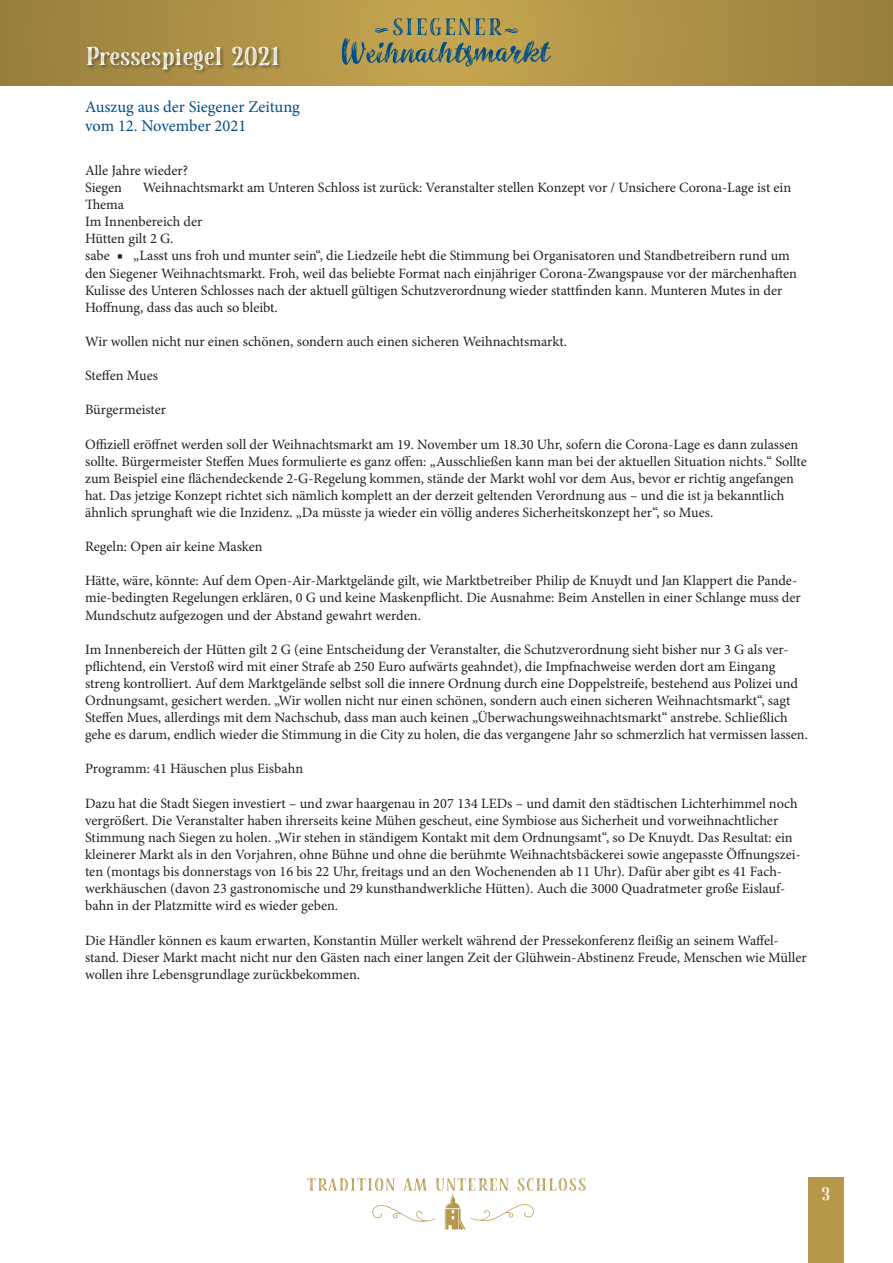
<style>
.page{position:relative;width:893px;height:1263px;background:#fff}
.page>*{position:absolute;margin:0;border:0;box-sizing:border-box;transform-origin:0 0}
.t1{font:25.8px "LP Serif Inline";color:#fff}
.t2{font:18px "LP Serif Inline";color:#fff}
.t3{font:16.5px/19.8px "Minion Pro";color:#004f87}
.t4{font:14.25px/17.1px "Minion Pro";color:#231f20}
</style>
<div class="page">
<svg style="left:0;top:0;width:893px;height:85px;background:#ac8f45"></svg>
<div style="left:808px;top:1178px;width:36px;height:85px;background:#b7984a"></div>
<div style="left:86px;top:46px;width:197px;height:29px;background:#231f20;opacity:.5"></div>
<svg style="left:307px;top:1178px;width:279px;height:51px"></svg>
<svg style="left:342px;top:18px;width:209px;height:49px;background:#999059"></svg>
<h1 class="t1" style="left:85px;top:38px;width:196px">Pressespiegel 2021</h1>
<p class="t3" style="left:85px;top:96px;width:216px">Auszug aus der Siegener Zeitung vom 12. November 2021</p>
<p class="t4" style="left:85px;top:162px;width:105px">Alle Jahre wieder?<br>Siegen</p>
<p class="t4" style="left:143px;top:179px;width:650px">Weihnachtsmarkt am Unteren Schloss ist zurück: Veranstalter stellen Konzept vor / Unsichere Corona-Lage ist ein</p>
<p class="t4" style="left:85px;top:196px;width:713px">Thema<br>Im Innenbereich der<br>Hütten gilt 2 G.<br>sabe ■ „Lasst uns froh und munter sein“, die Liedzeile hebt die Stimmung bei Organisatoren und Standbetreibern rund um den Siegener Weihnachtsmarkt. Froh, weil das beliebte Format nach einjähriger Corona-Zwangspause vor der märchenhaften Kulisse des Unteren Schlosses nach der aktuell gültigen Schutzverordnung wieder stattfinden kann. Munteren Mutes in der Hoffnung, dass das auch so bleibt.</p>
<p class="t4" style="left:85px;top:333px;width:483px">Wir wollen nicht nur einen schönen, sondern auch einen sicheren Weihnachtsmarkt.</p>
<p class="t4" style="left:85px;top:367px;width:74px">Steffen Mues</p>
<p class="t4" style="left:85px;top:401px;width:83px">Bürgermeister</p>
<p class="t4" style="left:85px;top:435px;width:723px">Offiziell eröffnet werden soll der Weihnachtsmarkt am 19. November um 18.30 Uhr, sofern die Corona-Lage es dann zulassen sollte. Bürgermeister Steffen Mues formulierte es ganz offen: „Ausschließen kann man bei der aktuellen Situation nichts.“ Sollte zum Beispiel eine flächendeckende 2-G-Regelung kommen, stände der Markt wohl vor dem Aus, bevor er richtig angefangen hat. Das jetzige Konzept richtet sich nämlich komplett an der derzeit geltenden Verordnung aus – und die ist ja bekanntlich ähnlich sprunghaft wie die Inzidenz. „Da müsste ja wieder ein völlig anderes Sicherheitskonzept her“, so Mues.</p>
<p class="t4" style="left:85px;top:538px;width:179px">Regeln: Open air keine Masken</p>
<p class="t4" style="left:85px;top:572px;width:717px">Hätte, wäre, könnte: Auf dem Open-Air-Marktgelände gilt, wie Marktbetreiber Philip de Knuydt und Jan Klappert die Pande&shy;mie-bedingten Regelungen erklären, 0 G und keine Maskenpflicht. Die Ausnahme: Beim Anstellen in einer Schlange muss der<br>Mundschutz aufgezogen und der Abstand gewahrt werden.</p>
<p class="t4" style="left:85px;top:641px;width:724px">Im Innenbereich der Hütten gilt 2 G (eine Entscheidung der Veranstalter, die Schutzverordnung sieht bisher nur 3 G als ver&shy;pflichtend, ein Verstoß wird mit einer Strafe ab 250 Euro aufwärts geahndet), die Impfnachweise werden dort am Eingang streng kontrolliert. Auf dem Marktgelände selbst soll die innere Ordnung durch eine Doppelstreife, bestehend aus Polizei und Ordnungsamt, gesichert werden. „Wir wollen nicht nur einen schönen, sondern auch einen sicheren Weihnachtsmarkt“, sagt Steffen Mues, allerdings mit dem Nachschub, dass man auch keinen „Überwachungsweihnachtsmarkt“ anstrebe. Schließlich gehe es darum, endlich wieder die Stimmung in die City zu holen, die das vergangene Jahr so schmerzlich hat vermissen lassen.</p>
<p class="t4" style="left:85px;top:760px;width:220px">Programm: 41 Häuschen plus Eisbahn</p>
<p class="t4" style="left:85px;top:795px;width:717px">Dazu hat die Stadt Siegen investiert – und zwar haargenau in 207 134 LEDs – und damit den städtischen Lichterhimmel noch vergrößert. Die Veranstalter haben ihrerseits keine Mühen gescheut, eine Symbiose aus Sicherheit und vorweihnachtlicher Stimmung nach Siegen zu holen. „Wir stehen in ständigem Kontakt mit dem Ordnungsamt“, so De Knuydt. Das Resultat: ein kleinerer Markt als in den Vorjahren, ohne Bühne und ohne die berühmte Weihnachtsbäckerei sowie angepasste Öffnungszei&shy;ten (montags bis donnerstags von 16 bis 22 Uhr, freitags und an den Wochenenden ab 11 Uhr). Dafür aber gibt es 41 Fach&shy;werkhäuschen (davon 23 gastronomische und 29 kunsthandwerkliche Hütten). Auch die 3000 Quadratmeter große Eislauf&shy;bahn in der Platzmitte wird es wieder geben.</p>
<p class="t4" style="left:85px;top:931px;width:723px">Die Händler können es kaum erwarten, Konstantin Müller werkelt während der Pressekonferenz fleißig an seinem Waffel&shy;stand. Dieser Markt macht nicht nur den Gästen nach einer langen Zeit der Glühwein-Abstinenz Freude, Menschen wie Müller wollen ihre Lebensgrundlage zurückbekommen.</p>
<p class="t2" style="left:821px;top:1182px;width:10px">3</p>
</div>
